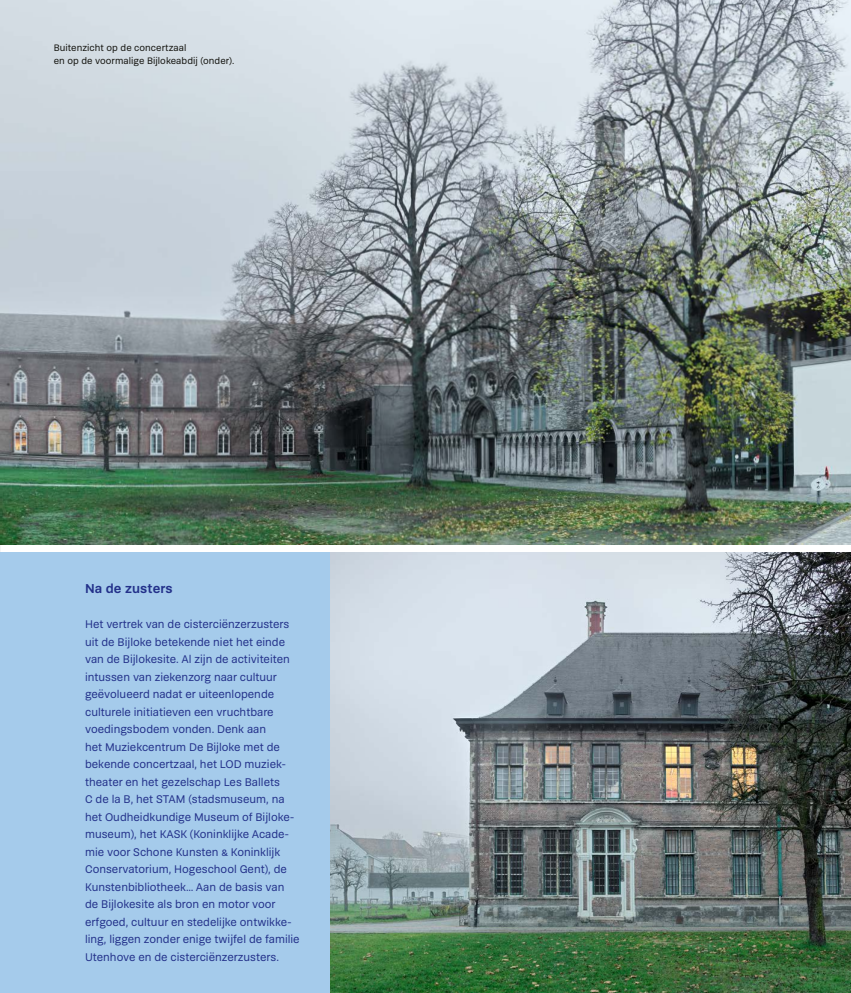
<style>
.page{position:relative;width:851px;height:993px;background:#fff}
.page>*{position:absolute;margin:0;border:0;box-sizing:border-box;transform-origin:0 0}
.t1{font:500 13.75px "Brenner Sans Std";letter-spacing:.01em;color:#23318a}
.t2{font:11.88px/17.5px "Brenner Sans Std";color:#23318a}
.t3{font:10px/13.8px "Brenner Sans Std";letter-spacing:.005em;color:#12120d}
</style>
<div class="page">
<img style="left:330px;top:552px;width:520px;height:440px">
<img style="left:0;top:0;width:850px;height:544px">
<div style="left:0;top:552px;width:330px;height:440px;background:#a5cbeb"></div>
<p class="t3" style="left:54px;top:40px;width:182px">Buitenzicht op de concertzaal<br>en op de voormalige Bijlokeabdij (onder).</p>
<p class="t1" style="left:85px;top:579px;width:89px">Na de zusters</p>
<p class="t2" style="left:85px;top:614px;width:216px">Het vertrek van de cisterciënzerzusters uit de Bijloke betekende niet het einde van de Bijlokesite. Al zijn de activiteiten intussen van ziekenzorg naar cultuur geëvolueerd nadat er uiteenlopende culturele initiatieven een vruchtbare voedingsbodem vonden. Denk aan<br>het Muziekcentrum De Bijloke met de bekende concertzaal, het LOD muziek&shy;theater en het gezelschap Les Ballets<br>C de la B, het STAM (stadsmuseum, na het Oudheidkundige Museum of Bijloke&shy;museum), het KASK (Koninklijke Acade&shy;mie voor Schone Kunsten &amp; Koninklijk Conservatorium, Hogeschool Gent), de Kunstenbibliotheek… Aan de basis van de Bijlokesite als bron en motor voor erfgoed, cultuur en stedelijke ontwikke&shy;ling, liggen zonder enige twijfel de familie Utenhove en de cisterciënzerzusters.</p>
</div>
